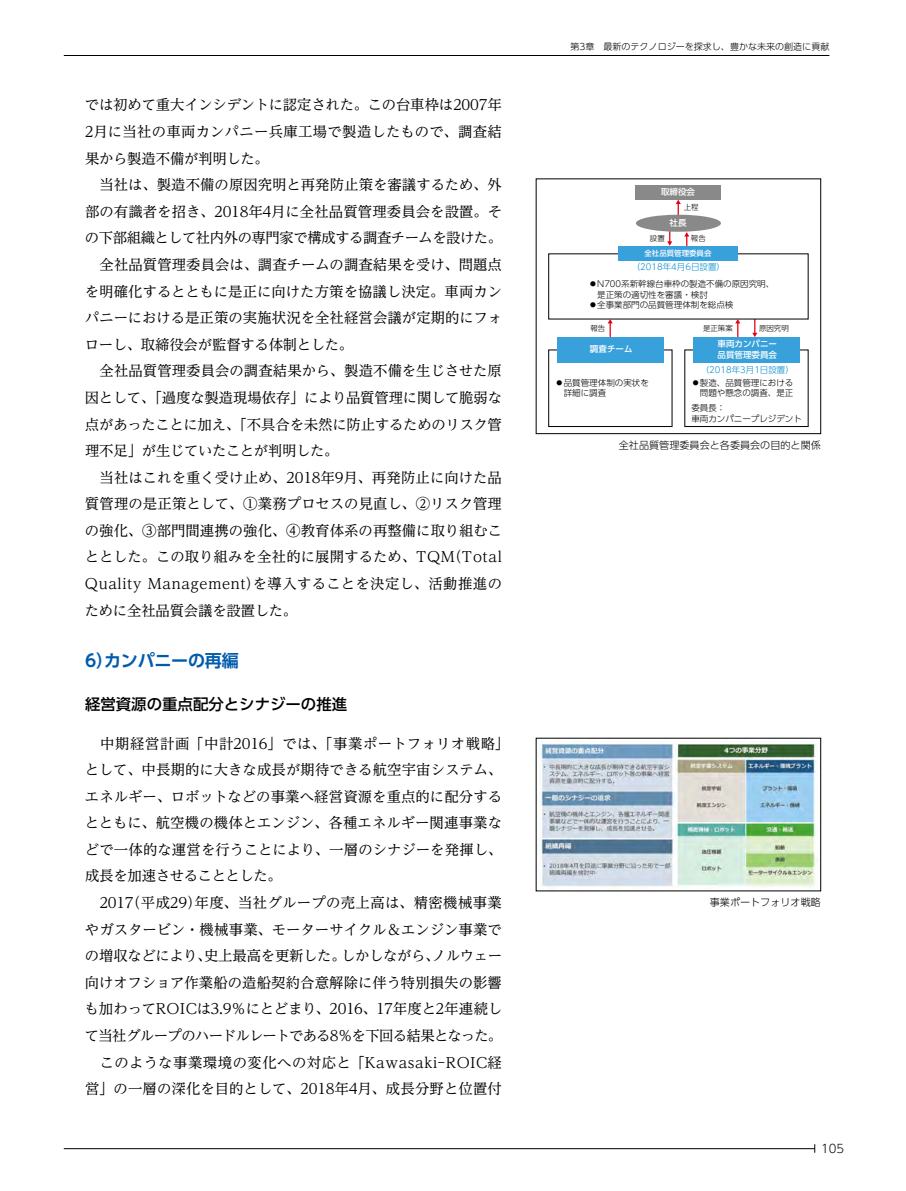
<style>
.page{position:relative;width:906px;height:1191px;background:#fff}
.page>*{position:absolute;margin:0;border:0;box-sizing:border-box;transform-origin:0 0}
.t1{font:700 16.95px "UD Shin Go Pro De";letter-spacing:-.01em;color:#005bac}
.t2{font:500 15.45px "UD Shin Go Pro";color:#000}
.t3{font:14.4px/26.5px "UD Reimin Pr 6 N";color:#000}
.t4{font:300 11.7px "UD Shin Go Pro";color:#000}
.t5{font:300 10.05px "UD Shin Go Pro";color:#000}
.t6{font:300 9px "UD Shin Go Pro";color:#000}
.t7{font:300 8.55px/10.6px "UD Shin Go Pro";color:#000}
.t8{font:300 8.55px "UD Shin Go Pro";color:#008ccf}
.t9{font:500 8.55px/10.6px "UD Shin Go Pro";color:#fff}
.t10{font:300 7.5px "UD Shin Go Pro";color:#000}
.t11{font:500 7.5px "UD Shin Go Pro";color:#fff}
</style>
<div class="page">
<hr style="left:64px;top:55px;width:765px;height:1px;background:#000">
<hr style="left:64px;top:1148px;width:750px;height:1px;background:#000">
<svg style="left:752px;top:319px;width:5px;height:18px"></svg>
<div style="left:548px;top:350px;width:124px;height:77px;border:1px solid #000"></div>
<div style="left:684px;top:350px;width:124px;height:77px;border:1px solid #000"></div>
<div style="left:636px;top:185px;width:85px;height:15px;background:#898989"></div>
<hr style="left:609px;top:323px;width:2px;height:22px;background:#e60012">
<svg style="left:607px;top:319px;width:6px;height:4px"></svg>
<hr style="left:677px;top:203px;width:2px;height:23px;background:#e60012">
<svg style="left:675px;top:200px;width:6px;height:4px"></svg>
<svg style="left:735px;top:319px;width:5px;height:18px"></svg>
<svg style="left:667px;top:232px;width:5px;height:14px"></svg>
<svg style="left:684px;top:232px;width:5px;height:14px"></svg>
<div style="left:619px;top:246px;width:119px;height:15px;background:#38a1db"></div>
<div style="left:557px;top:337px;width:106px;height:26px;background:#38a1db"></div>
<div style="left:693px;top:337px;width:106px;height:26px;background:#38a1db"></div>
<div style="left:636px;top:215px;width:85px;height:17px;background:#898989;border-radius:50%"></div>
<div style="left:536px;top:179px;width:285px;height:255px;border:1px solid #000"></div>
<img style="left:539px;top:741px;width:279px;height:146px">
<p class="t3" style="left:85px;top:91px;width:419px">では初めて重大インシデントに認定された。この台車枠は2007年<br>2月に当社の車両カンパニー兵庫工場で製造したもので、調査結果から製造不備が判明した。<br>　当社は、製造不備の原因究明と再発防止策を審議するため、外部の有識者を招き、2018年4月に全社品質管理委員会を設置。その下部組織として社内外の専門家で構成する調査チームを設けた。　全社品質管理委員会は、調査チームの調査結果を受け、問題点を明確化するとともに是正に向けた方策を協議し決定。車両カンパニーにおける是正策の実施状況を全社経営会議が定期的にフォローし、取締役会が監督する体制とした。<br>　全社品質管理委員会の調査結果から、製造不備を生じさせた原因として、「過度な製造現場依存」により品質管理に関して脆弱な点があったことに加え、「不具合を未然に防止するためのリスク管理不足」が生じていたことが判明した。<br>　当社はこれを重く受け止め、2018年9月、再発防止に向けた品質管理の是正策として、①業務プロセスの見直し、②リスク管理の強化、③部門間連携の強化、④教育体系の再整備に取り組むこととした。この取り組みを全社的に展開するため、TQM（Total<br>Quality Management）を導入することを決定し、活動推進のために全社品質会議を設置した。</p>
<p class="t1" style="left:85px;top:646px;width:155px">6）カンパニーの再編</p>
<p class="t2" style="left:85px;top:691px;width:264px">経営資源の重点配分とシナジーの推進</p>
<p class="t3" style="left:85px;top:729px;width:426px">　中期経営計画「中計2016」では、「事業ポートフォリオ戦略」として、中長期的に大きな成長が期待できる航空宇宙システム、エネルギー、ロボットなどの事業へ経営資源を重点的に配分するとともに、航空機の機体とエンジン、各種エネルギー関連事業などで一体的な運営を行うことにより、一層のシナジーを発揮し、成長を加速させることとした。<br>　2017（平成29）年度、当社グループの売上高は、精密機械事業やガスタービン・機械事業、モーターサイクル＆エンジン事業での増収などにより、史上最高を更新した。しかしながら、ノルウェー向けオフショア作業船の造船契約合意解除に伴う特別損失の影響も加わってROICは3.9％にとどまり、2016、17年度と2年連続して当社グループのハードルレートである8％を下回る結果となった。　このような事業環境の変化への対応と「Kawasaki-ROIC経営」の一層の深化を目的として、2018年4月、成長分野と位置付</p>
<p class="t6" style="left:570px;top:40px;width:260px">第3章　最新のテクノロジーを探求し、豊かな未来の創造に貢献</p>
<p class="t9" style="left:661px;top:186px;width:36px">取締役会</p>
<p class="t10" style="left:683px;top:201px;width:16px">上程</p>
<p class="t9" style="left:669px;top:217px;width:19px">社長</p>
<p class="t10" style="left:650px;top:232px;width:16px">設置</p>
<p class="t10" style="left:691px;top:232px;width:16px">報告</p>
<p class="t11" style="left:644px;top:247px;width:68px">全社品質管理委員会</p>
<p class="t8" style="left:632px;top:260px;width:95px">（2018年4月6日設置）</p>
<p class="t7" style="left:589px;top:278px;width:187px">●N700系新幹線台車枠の製造不備の原因究明、　是正策の適切性を審議・検討</p>
<p class="t7" style="left:589px;top:299px;width:146px">●全事業部門の品質管理体制を総点検</p>
<p class="t10" style="left:590px;top:322px;width:16px">報告</p>
<p class="t10" style="left:703px;top:322px;width:31px">是正策案</p>
<p class="t10" style="left:759px;top:322px;width:31px">原因究明</p>
<p class="t9" style="left:590px;top:343px;width:44px">調査チーム</p>
<p class="t9" style="left:717px;top:338px;width:61px">車両カンパニー品質管理委員会</p>
<p class="t8" style="left:701px;top:363px;width:95px">（2018年3月1日設置）</p>
<p class="t7" style="left:555px;top:376px;width:95px">●品質管理体制の実状を　詳細に調査</p>
<p class="t7" style="left:691px;top:376px;width:104px">●製造、品質管理における　問題や懸念の調査、是正</p>
<p class="t7" style="left:691px;top:402px;width:112px">委員長：<br>車両カンパニープレジデント</p>
<p class="t5" style="left:619px;top:437px;width:203px">全社品質管理委員会と各委員会の目的と関係</p>
<p class="t5" style="left:710px;top:894px;width:113px">事業ポートフォリオ戦略</p>
<p class="t4" style="left:821px;top:1139px;width:25px">105</p>
</div>
